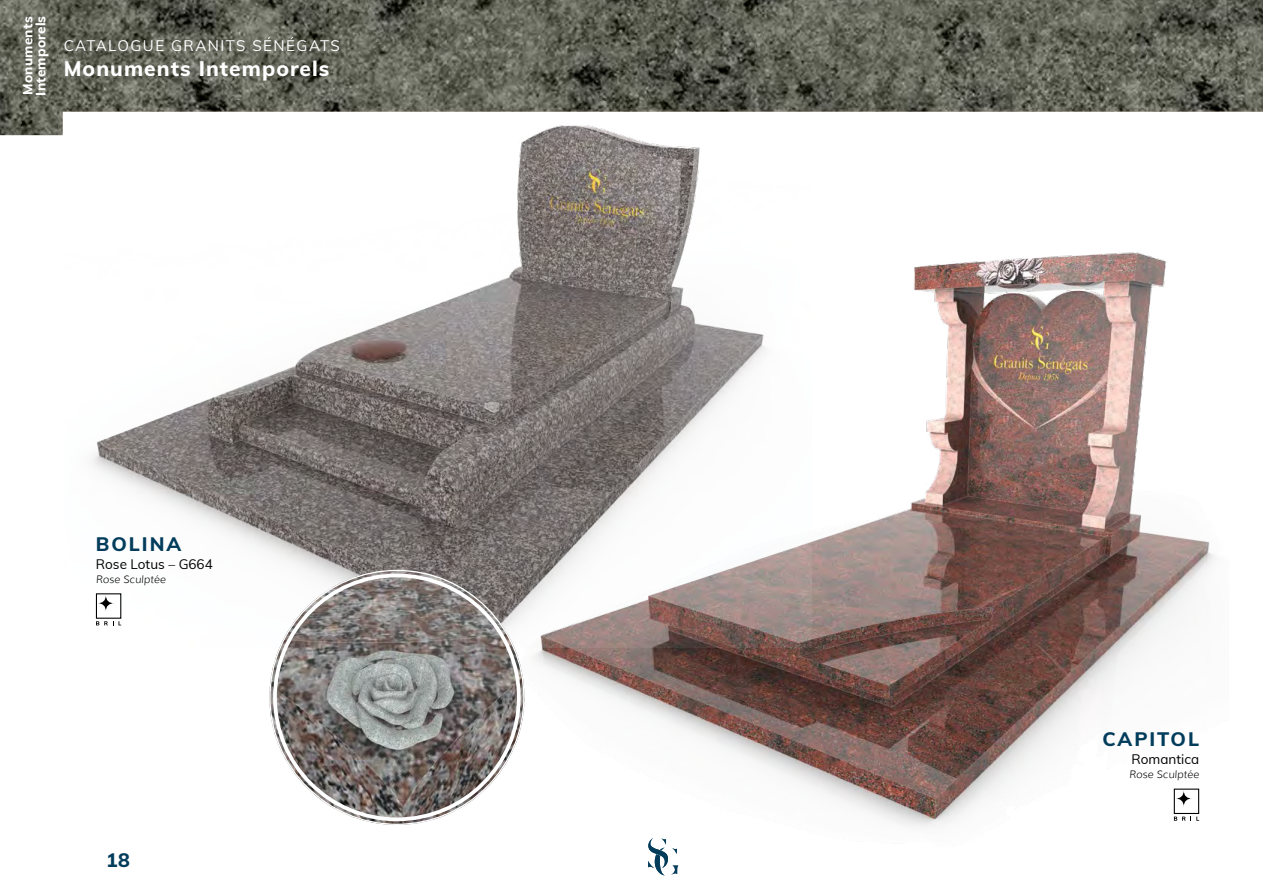
<style>
.page{position:relative;width:1263px;height:893px;background:#fff}
.page>*{position:absolute;margin:0;border:0;box-sizing:border-box;transform-origin:0 0}
.t1{font:800 21px "Muli";letter-spacing:.05em;color:#fff}
.t2{font:800 19.5px "Muli";letter-spacing:.1em;color:#013c5b}
.t3{font:15px "Muli";letter-spacing:.1em;color:#fff}
.t4{font:13.5px "Muli";color:#000}
.t5{font:800 13.5px/13.2px "Muli";letter-spacing:.02em;color:#fff}
.t6{font:italic 300 10.5px "Muli";color:#000}
</style>
<div class="page">
<svg style="left:648px;top:848px;width:30px;height:27px"></svg>
<img style="left:440px;top:252px;width:776px;height:596px">
<div style="left:1174px;top:789px;width:25px;height:24px;background:#fff"></div>
<div style="left:1174px;top:789px;width:25px;height:25px;border:1px solid #000"></div>
<svg style="left:1175px;top:790px;width:17px;height:17px"></svg>
<svg style="left:1174px;top:817px;width:25px;height:4px"></svg>
<img style="left:92px;top:135px;width:719px;height:512px">
<div style="left:96px;top:594px;width:25px;height:24px;background:#fff"></div>
<svg style="left:97px;top:595px;width:17px;height:17px"></svg>
<svg style="left:96px;top:621px;width:25px;height:4px"></svg>
<img style="left:269px;top:570px;width:255px;height:255px;border-radius:128px">
<img style="left:0;top:0;width:1263px;height:135px">
<p class="t5" style="left:20px;top:96px;width:82px;rotate:-90deg">Monuments<br>Intemporels</p>
<h3 class="t3" style="left:64px;top:35px;width:278px">CATALOGUE GRANITS SÉNÉGATS</h3>
<h1 class="t1" style="left:64px;top:53px;width:267px">Monuments Intemporels</h1>
<p class="t2" style="left:96px;top:530px;width:87px">BOLINA</p>
<p class="t4" style="left:96px;top:554px;width:118px">Rose Lotus – G664</p>
<p class="t6" style="left:96px;top:572px;width:71px">Rose Sculptée</p>
<h2 class="t2" style="left:106px;top:845px;width:25px">18</h2>
<p class="t2" style="left:1102px;top:725px;width:98px">CAPITOL</p>
<p class="t4" style="left:1131px;top:750px;width:69px">Romantica</p>
<p class="t6" style="left:1129px;top:768px;width:71px">Rose Sculptée</p>
</div>
